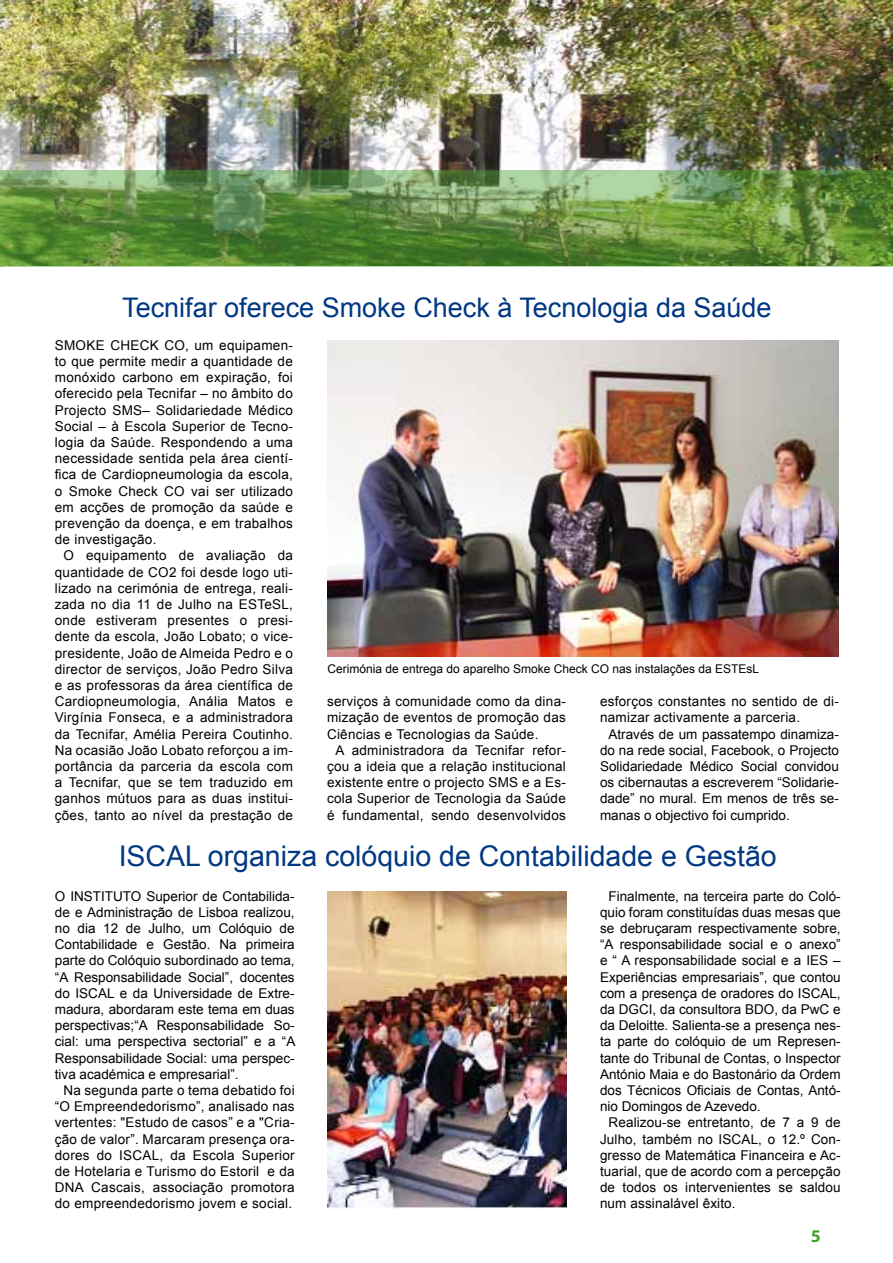
<style>
.page{position:relative;width:893px;height:1263px;background:#fff}
.page>*{position:absolute;margin:0;border:0;box-sizing:border-box;transform-origin:0 0}
.t1{font:28.5px "Arial";color:#003882}
.t2{font:27px "Arial";color:#003882}
.t3{font:700 18px "Myriad Pro";color:#44a12b}
.t4{font:13.5px/16.2px "Arial";letter-spacing:.02em;color:#000;text-align:justify}
.t5{font:12px "Arial";color:#000}
</style>
<div class="page">
<img style="left:0;top:0;width:893px;height:170px">
<svg style="left:0;top:170px;width:893px;height:96px;background:#658f46"></svg>
<img style="left:328px;top:892px;width:239px;height:316px">
<img style="left:327px;top:340px;width:512px;height:317px">
<h2 class="t2" style="left:122px;top:290px;width:651px">Tecnifar oferece Smoke Check à Tecnologia da Saúde</h2>
<p class="t4" style="left:55px;top:337px;width:240px">SMOKE CHECK CO, um equipamen&shy;to que permite medir a quantidade de monóxido carbono em expiração, foi oferecido pela Tecnifar – no âmbito do Projecto SMS– Solidariedade Médico Social – à Escola Superior de Tecno&shy;logia da Saúde. Respondendo a uma necessidade sentida pela área cientí&shy;fica de Cardiopneumologia da escola, o Smoke Check CO vai ser utilizado em acções de promoção da saúde e prevenção da doença, e em trabalhos de investigação.</p>
<p class="t4" style="left:55px;top:548px;width:240px;text-indent:9px">O equipamento de avaliação da quantidade de CO2 foi desde logo uti&shy;lizado na cerimónia de entrega, reali&shy;zada no dia 11 de Julho na ESTeSL, onde estiveram presentes o presi&shy;dente da escola, João Lobato; o vice&shy;presidente, João de Almeida Pedro e o director de serviços, João Pedro Silva e as professoras da área científica de Cardiopneumologia, Anália Matos e Virgínia Fonseca, e a administradora da Tecnifar, Amélia Pereira Coutinho.<br>Na ocasião João Lobato reforçou a im&shy;portância da parceria da escola com a Tecnifar, que se tem traduzido em ganhos mútuos para as duas institui&shy;ções, tanto ao nível da prestação de</p>
<p class="t5" style="left:328px;top:661px;width:433px">Cerimónia de entrega do aparelho Smoke Check CO nas instalações da ESTEsL</p>
<p class="t4" style="left:327px;top:693px;width:240px">serviços à comunidade como da dina&shy;mização de eventos de promoção das Ciências e Tecnologias da Saúde.</p>
<p class="t4" style="left:327px;top:742px;width:240px;text-indent:9px">A administradora da Tecnifar refor&shy;çou a ideia que a relação institucional existente entre o projecto SMS e a Es&shy;cola Superior de Tecnologia da Saúde é fundamental, sendo desenvolvidos</p>
<p class="t4" style="left:600px;top:693px;width:240px">esforços constantes no sentido de di&shy;namizar activamente a parceria.</p>
<p class="t4" style="left:600px;top:726px;width:240px;text-indent:9px">Através de um passatempo dinamiza&shy;do na rede social, Facebook, o Projecto Solidariedade Médico Social convidou os cibernautas a escreverem “Solidarie&shy;dade” no mural. Em menos de três se&shy;manas o objectivo foi cumprido.</p>
<h1 class="t1" style="left:119px;top:838px;width:659px">ISCAL organiza colóquio de Contabilidade e Gestão</h1>
<p class="t4" style="left:600px;top:888px;width:242px;text-indent:9px">Finalmente, na terceira parte do Coló&shy;quio foram constituídas duas mesas que se debruçaram respectivamente sobre, “A responsabilidade social e o anexo” e “ A responsabilidade social e a IES – Experiências empresariais”, que contou com a presença de oradores do ISCAL, da DGCI, da consultora BDO, da PwC e da Deloitte. Salienta-se a presença nes&shy;ta parte do colóquio de um Represen&shy;tante do Tribunal de Contas, o Inspector António Maia e do Bastonário da Ordem dos Técnicos Oficiais de Contas, Antó&shy;nio Domingos de Azevedo.</p>
<p class="t4" style="left:600px;top:1115px;width:242px;text-indent:9px">Realizou-se entretanto, de 7 a 9 de Julho, também no ISCAL, o 12.º Con&shy;gresso de Matemática Financeira e Ac&shy;tuarial, que de acordo com a percepção de todos os intervenientes se saldou num assinalável êxito.</p>
<p class="t4" style="left:55px;top:888px;width:242px">O INSTITUTO Superior de Contabilida&shy;de e Administração de Lisboa realizou, no dia 12 de Julho, um Colóquio de Contabilidade e Gestão. Na primeira parte do Colóquio subordinado ao tema, “A Responsabilidade Social”, docentes do ISCAL e da Universidade de Extre&shy;madura, abordaram este tema em duas perspectivas;“A Responsabilidade So&shy;cial: uma perspectiva sectorial” e a “A Responsabilidade Social: uma perspec&shy;tiva académica e empresarial”.</p>
<p class="t4" style="left:55px;top:1082px;width:241px;text-indent:9px">Na segunda parte o tema debatido foi “O Empreendedorismo”, analisado nas vertentes: "Estudo de casos” e a "Cria&shy;ção de valor”. Marcaram presença ora&shy;dores do ISCAL, da Escola Superior de Hotelaria e Turismo do Estoril e da DNA Cascais, associação promotora do empreendedorismo jovem e social.</p>
<h3 class="t3" style="left:811px;top:1224px;width:11px">5</h3>
</div>
